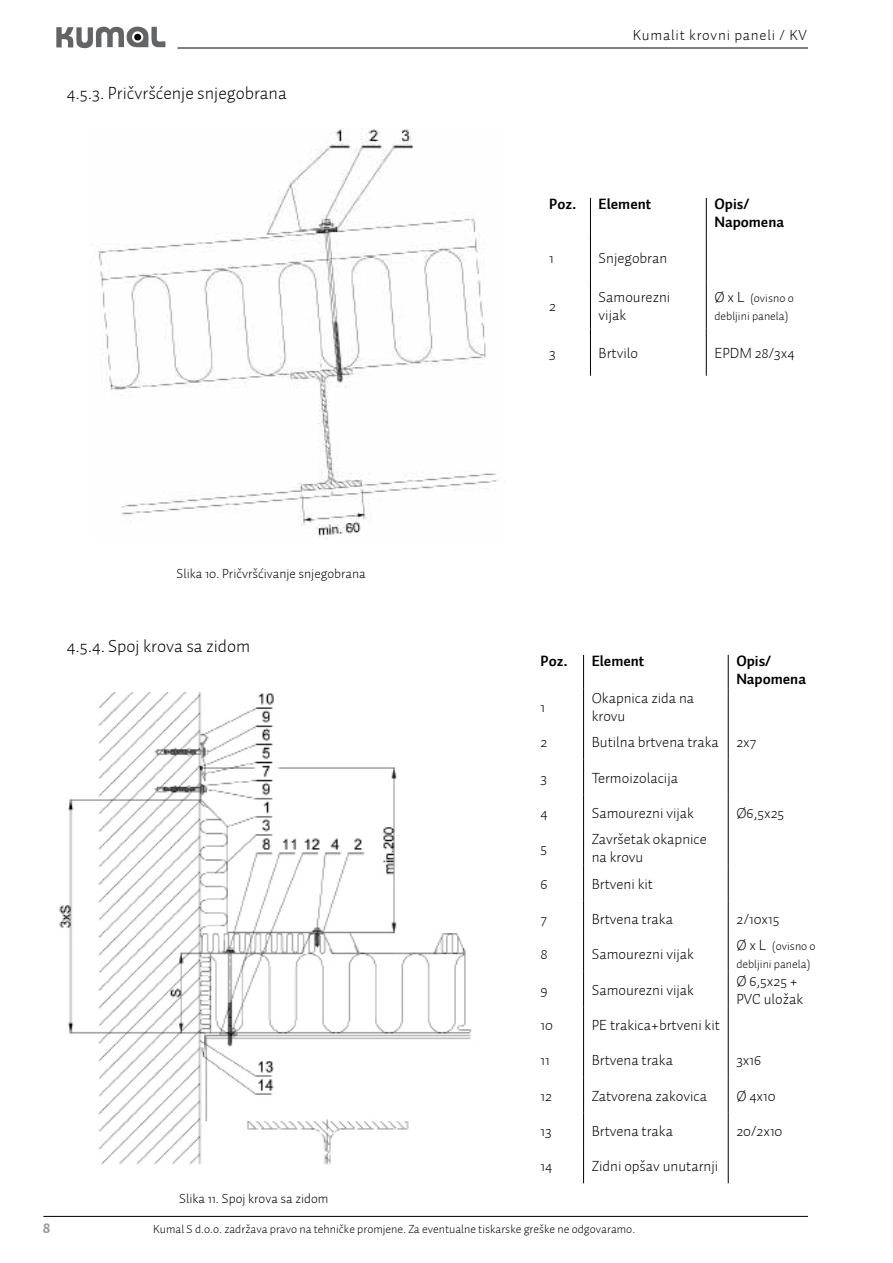
<style>
.page{position:relative;width:893px;height:1263px;background:#fff}
.page>*{position:absolute;margin:0;border:0;box-sizing:border-box;transform-origin:0 0}
.t1{font:300 18px "Auto 2";color:#000}
.t2{font:300 15px/18px "Auto 2";color:#000}
.t3{font:700 15px/18px "Auto 2";color:#000}
.t4{font:15px "Auto 2 Light LF";letter-spacing:.05em;color:#000}
.t5{font:700 15px "Auto 2";color:#939598}
.t6{font:300 13.5px "Auto 2";color:#000}
.t7{font:300 12px/18px "Auto 2";color:#000}
.s1{font-size:15px}
</style>
<div class="page">
<hr style="left:177px;top:48px;width:631px;height:1px;background:#000">
<hr style="left:43px;top:1216px;width:765px;height:1px;background:#000">
<svg style="left:56px;top:26px;width:109px;height:23px"></svg>
<hr style="left:590px;top:198px;width:1px;height:36px;background:#000">
<hr style="left:706px;top:198px;width:1px;height:36px;background:#000">
<hr style="left:590px;top:234px;width:1px;height:47px;background:#000">
<hr style="left:706px;top:234px;width:1px;height:47px;background:#000">
<hr style="left:590px;top:281px;width:1px;height:47px;background:#000">
<hr style="left:706px;top:281px;width:1px;height:47px;background:#000">
<hr style="left:590px;top:328px;width:1px;height:48px;background:#000">
<hr style="left:706px;top:328px;width:1px;height:48px;background:#000">
<hr style="left:583px;top:655px;width:1px;height:34px;background:#000">
<hr style="left:728px;top:655px;width:1px;height:34px;background:#000">
<hr style="left:583px;top:689px;width:1px;height:35px;background:#000">
<hr style="left:728px;top:689px;width:1px;height:35px;background:#000">
<hr style="left:583px;top:724px;width:1px;height:35px;background:#000">
<hr style="left:728px;top:724px;width:1px;height:35px;background:#000">
<hr style="left:583px;top:759px;width:1px;height:36px;background:#000">
<hr style="left:728px;top:759px;width:1px;height:36px;background:#000">
<hr style="left:583px;top:795px;width:1px;height:35px;background:#000">
<hr style="left:728px;top:795px;width:1px;height:35px;background:#000">
<hr style="left:583px;top:830px;width:1px;height:35px;background:#000">
<hr style="left:728px;top:830px;width:1px;height:35px;background:#000">
<hr style="left:583px;top:865px;width:1px;height:36px;background:#000">
<hr style="left:728px;top:865px;width:1px;height:36px;background:#000">
<hr style="left:583px;top:901px;width:1px;height:35px;background:#000">
<hr style="left:728px;top:901px;width:1px;height:35px;background:#000">
<hr style="left:583px;top:936px;width:1px;height:35px;background:#000">
<hr style="left:728px;top:936px;width:1px;height:35px;background:#000">
<hr style="left:583px;top:971px;width:1px;height:36px;background:#000">
<hr style="left:728px;top:971px;width:1px;height:36px;background:#000">
<hr style="left:583px;top:1007px;width:1px;height:35px;background:#000">
<hr style="left:728px;top:1007px;width:1px;height:35px;background:#000">
<hr style="left:583px;top:1042px;width:1px;height:35px;background:#000">
<hr style="left:728px;top:1042px;width:1px;height:35px;background:#000">
<hr style="left:583px;top:1077px;width:1px;height:35px;background:#000">
<hr style="left:728px;top:1077px;width:1px;height:35px;background:#000">
<hr style="left:583px;top:1112px;width:1px;height:36px;background:#000">
<hr style="left:728px;top:1112px;width:1px;height:36px;background:#000">
<hr style="left:583px;top:1148px;width:1px;height:35px;background:#000">
<hr style="left:728px;top:1148px;width:1px;height:35px;background:#000">
<img style="left:98px;top:129px;width:400px;height:408px">
<img style="left:59px;top:692px;width:413px;height:473px">
<p class="t1" style="left:67px;top:82px;width:222px">4.5.3. Pričvršćenje snjegobrana</p>
<p class="t6" style="left:177px;top:565px;width:191px">Slika 10. Pričvršćivanje snjegobrana</p>
<p class="t1" style="left:67px;top:634px;width:185px">4.5.4. Spoj krova sa zidom</p>
<p class="t6" style="left:179px;top:1190px;width:151px">Slika 11. Spoj krova sa zidom</p>
<p class="t4" style="left:633px;top:26px;width:176px">Kumalit krovni paneli / KV</p>
<p class="t3" style="left:549px;top:196px;width:29px">Poz.</p>
<p class="t3" style="left:599px;top:196px;width:54px">Element</p>
<p class="t3" style="left:714px;top:196px;width:71px">Opis/<br>Napomena</p>
<p class="t2" style="left:549px;top:249px;width:6px">1</p>
<p class="t2" style="left:599px;top:249px;width:70px">Snjegobran</p>
<p class="t2" style="left:549px;top:297px;width:8px">2</p>
<p class="t2" style="left:599px;top:288px;width:73px">Samourezni vijak</p>
<p class="t7" style="left:714px;top:289px;width:81px"><span class="s1">Ø x L</span> (ovisno o debljini panela)</p>
<p class="t2" style="left:549px;top:344px;width:8px">3</p>
<p class="t2" style="left:599px;top:344px;width:41px">Brtvilo</p>
<p class="t2" style="left:714px;top:344px;width:82px">EPDM 28/3x4</p>
<p class="t3" style="left:541px;top:653px;width:29px">Poz.</p>
<p class="t3" style="left:592px;top:653px;width:54px">Element</p>
<p class="t3" style="left:736px;top:653px;width:71px">Opis/<br>Napomena</p>
<p class="t2" style="left:541px;top:698px;width:6px">1</p>
<p class="t2" style="left:592px;top:689px;width:104px">Okapnica zida na krovu</p>
<p class="t2" style="left:541px;top:733px;width:8px">2</p>
<p class="t2" style="left:592px;top:733px;width:166px">Butilna brtvena traka 2x7</p>
<p class="t2" style="left:541px;top:769px;width:8px">3</p>
<p class="t2" style="left:592px;top:769px;width:88px">Termoizolacija</p>
<p class="t2" style="left:541px;top:804px;width:9px">4</p>
<p class="t2" style="left:592px;top:804px;width:104px">Samourezni vijak</p>
<p class="t2" style="left:736px;top:804px;width:49px">Ø6,5x25</p>
<p class="t2" style="left:541px;top:839px;width:8px">5</p>
<p class="t2" style="left:592px;top:830px;width:117px">Završetak okapnice na krovu</p>
<p class="t2" style="left:541px;top:875px;width:9px">6</p>
<p class="t2" style="left:592px;top:875px;width:63px">Brtveni kit</p>
<p class="t2" style="left:541px;top:910px;width:8px">7</p>
<p class="t2" style="left:592px;top:910px;width:83px">Brtvena traka</p>
<p class="t2" style="left:736px;top:910px;width:45px">2/10x15</p>
<p class="t2" style="left:541px;top:945px;width:9px">8</p>
<p class="t2" style="left:592px;top:945px;width:104px">Samourezni vijak</p>
<p class="t7" style="left:736px;top:937px;width:81px"><span class="s1">Ø x L</span> (ovisno o debljini panela)</p>
<p class="t2" style="left:541px;top:981px;width:9px">9</p>
<p class="t2" style="left:592px;top:981px;width:104px">Samourezni vijak</p>
<p class="t2" style="left:736px;top:972px;width:68px">Ø 6,5x25 +<br>PVC uložak</p>
<p class="t2" style="left:541px;top:1016px;width:14px">10</p>
<p class="t2" style="left:592px;top:1016px;width:130px">PE trakica+brtveni kit</p>
<p class="t2" style="left:541px;top:1051px;width:11px">11</p>
<p class="t2" style="left:592px;top:1051px;width:83px">Brtvena traka</p>
<p class="t2" style="left:736px;top:1051px;width:26px">3x16</p>
<p class="t2" style="left:541px;top:1087px;width:13px">12</p>
<p class="t2" style="left:592px;top:1087px;width:117px">Zatvorena zakovica</p>
<p class="t2" style="left:736px;top:1087px;width:41px">Ø 4x10</p>
<p class="t2" style="left:541px;top:1122px;width:13px">13</p>
<p class="t2" style="left:592px;top:1122px;width:83px">Brtvena traka</p>
<p class="t2" style="left:736px;top:1122px;width:48px">20/2x10</p>
<p class="t2" style="left:541px;top:1157px;width:13px">14</p>
<p class="t2" style="left:592px;top:1157px;width:128px">Zidni opšav unutarnji</p>
<p class="t5" style="left:43px;top:1218px;width:9px">8</p>
<p class="t7" style="left:153px;top:1220px;width:484px">Kumal S d.o.o. zadržava pravo na tehničke promjene. Za eventualne tiskarske greške ne odgovaramo.</p>
</div>
